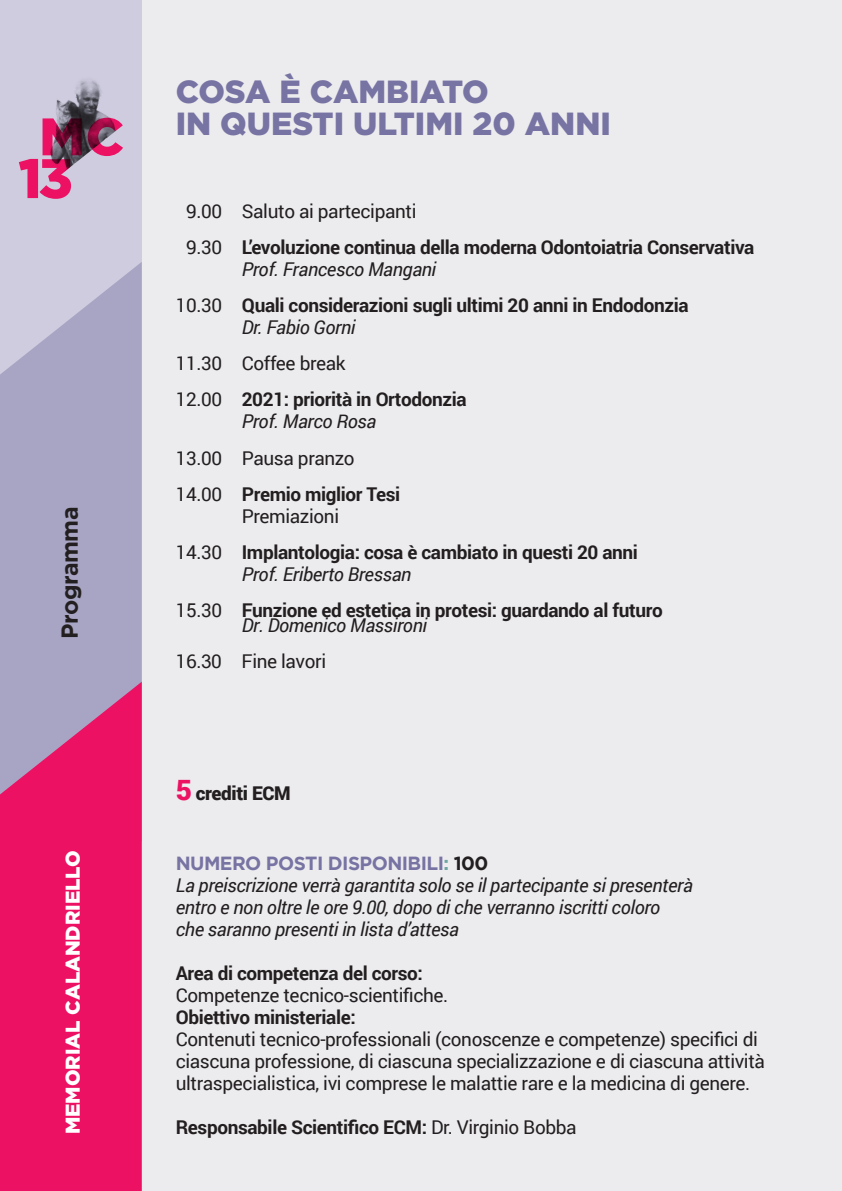
<style>
.page{position:relative;width:842px;height:1191px;background:#ececee}
.page>*{position:absolute;margin:0;border:0;box-sizing:border-box;transform-origin:0 0}
.t1{font:900 55.6px "Gotham";color:#ec1163}
.t2{font:900 52.6px "Gotham";color:#ec1163}
.t3{font:900 32px "Gotham";color:#7773a3}
.t4{font:700 23px "Gotham";letter-spacing:-.025em;color:#231f20}
.t5{font:900 20px "Gotham";color:#fff}
.t6{font:700 19px "Roboto";letter-spacing:-.02em;color:#231f20}
.t7{font:19px/22px "Roboto";letter-spacing:-.02em;color:#231f20}
.t8{font:italic 19px/36px "Roboto";letter-spacing:-.02em;color:#231f20}
.t9{font:700 19px "Gotham";letter-spacing:-.03em;color:#7773a3}
.t10{font:900 19px "Roboto";letter-spacing:-.02em;color:#231f20}
.s1{font-weight:400}
.s2{font-style:normal}
.s3{font-family:"Arial";font-style:normal}
.s4{font-size:28px;color:#ec1163}
.s5{color:#6ea4a2}
.s6{color:#231f20}
</style>
<div class="page">
<div style="left:0;top:0;width:142px;height:1191px;background:#ceccde"></div>
<svg style="left:0;top:262px;width:142px;height:419px;background:#acaac6"></svg>
<svg style="left:0;top:681px;width:142px;height:510px;background:#e4216d"></svg>
<img style="left:50px;top:80px;width:66px;height:92px">
<p class="t2" style="left:39px;top:106px;width:86px">MC</p>
<p class="t1" style="left:18px;top:146px;width:56px">13</p>
<p class="t4" style="left:56px;top:638px;width:133px;rotate:-90deg">Programma</p>
<p class="t5" style="left:61px;top:1134px;width:285px;rotate:-90deg">MEMORIAL CALANDRIELLO</p>
<p class="t3" style="left:176px;top:73px;width:315px">COSA È CAMBIATO</p>
<p class="t3" style="left:176px;top:105px;width:437px">IN QUESTI ULTIMI 20 ANNI</p>
<p class="t7" style="left:186px;top:200px;width:232px">9.00 Saluto ai partecipanti</p>
<p class="t6" style="left:186px;top:234px;width:570px"><span class="s1">9.30</span> L’evoluzione continua della moderna Odontoiatria Conservativa</p>
<p class="t8" style="left:242px;top:251px;width:196px">Prof. Francesco Mangani</p>
<p class="t6" style="left:176px;top:292px;width:514px"><span class="s1">10.30</span> Quali considerazioni sugli ultimi 20 anni in Endodonzia</p>
<p class="t8" style="left:242px;top:309px;width:115px">Dr. Fabio Gorni</p>
<p class="t7" style="left:176px;top:352px;width:171px">11.30 Coffee break</p>
<p class="t6" style="left:176px;top:386px;width:292px"><span class="s1">12.00</span> 2021: priorità in Ortodonzia</p>
<p class="t8" style="left:242px;top:403px;width:136px">Prof. Marco Rosa</p>
<p class="t7" style="left:176px;top:446px;width:180px">13.00 Pausa pranzo</p>
<p class="t6" style="left:176px;top:480px;width:226px"><span class="s1">14.00</span> Premio miglior Tesi</p>
<p class="t7" style="left:242px;top:504px;width:99px">Premiazioni</p>
<p class="t6" style="left:176px;top:538px;width:464px"><span class="s1">14.30</span> Implantologia: cosa è cambiato in questi 20 anni</p>
<p class="t8" style="left:242px;top:555px;width:171px">Prof. Eriberto Bressan</p>
<p class="t6" style="left:176px;top:596px;width:488px"><span class="s1">15.30</span> Funzione ed estetica in protesi: guardando al futuro</p>
<p class="t8" style="left:176px;top:607px;width:253px;text-indent:66px">Dr. Domenico Massironi<br><span class="s2">16.</span><span class="s3">3</span><span class="s2">0 Fine lavori</span></p>
<p class="t10" style="left:176px;top:779px;width:117px"><span class="s4">5</span> crediti ECM</p>
<p class="t9" style="left:176px;top:852px;width:314px">NUMERO POSTI DISPONIBILI<span class="s5">:</span> <span class="s6">100</span></p>
<p class="t8" style="left:176px;top:866px;width:519px">La preiscrizione verrà garantita solo se il partecipante si presenterà</p>
<p class="t8" style="left:176px;top:888px;width:486px">entro e non oltre le ore 9.00, dopo di che verranno iscritti coloro</p>
<p class="t8" style="left:176px;top:910px;width:285px">che saranno presenti in lista d’attesa</p>
<p class="t6" style="left:176px;top:960px;width:249px">Area di competenza del corso:</p>
<p class="t7" style="left:176px;top:983px;width:274px">Competenze tecnico-scientifiche.</p>
<p class="t6" style="left:176px;top:1004px;width:182px">Obiettivo ministeriale:</p>
<p class="t7" style="left:176px;top:1027px;width:591px">Contenuti tecnico-professionali (conoscenze e competenze) specifici di ciascuna professione, di ciascuna specializzazione e di ciascuna attività ultraspecialistica, ivi comprese le malattie rare e la medicina di genere.</p>
<p class="t6" style="left:176px;top:1114px;width:402px">Responsabile Scientifico ECM: <span class="s1">Dr. Virginio Bobba</span></p>
</div>
